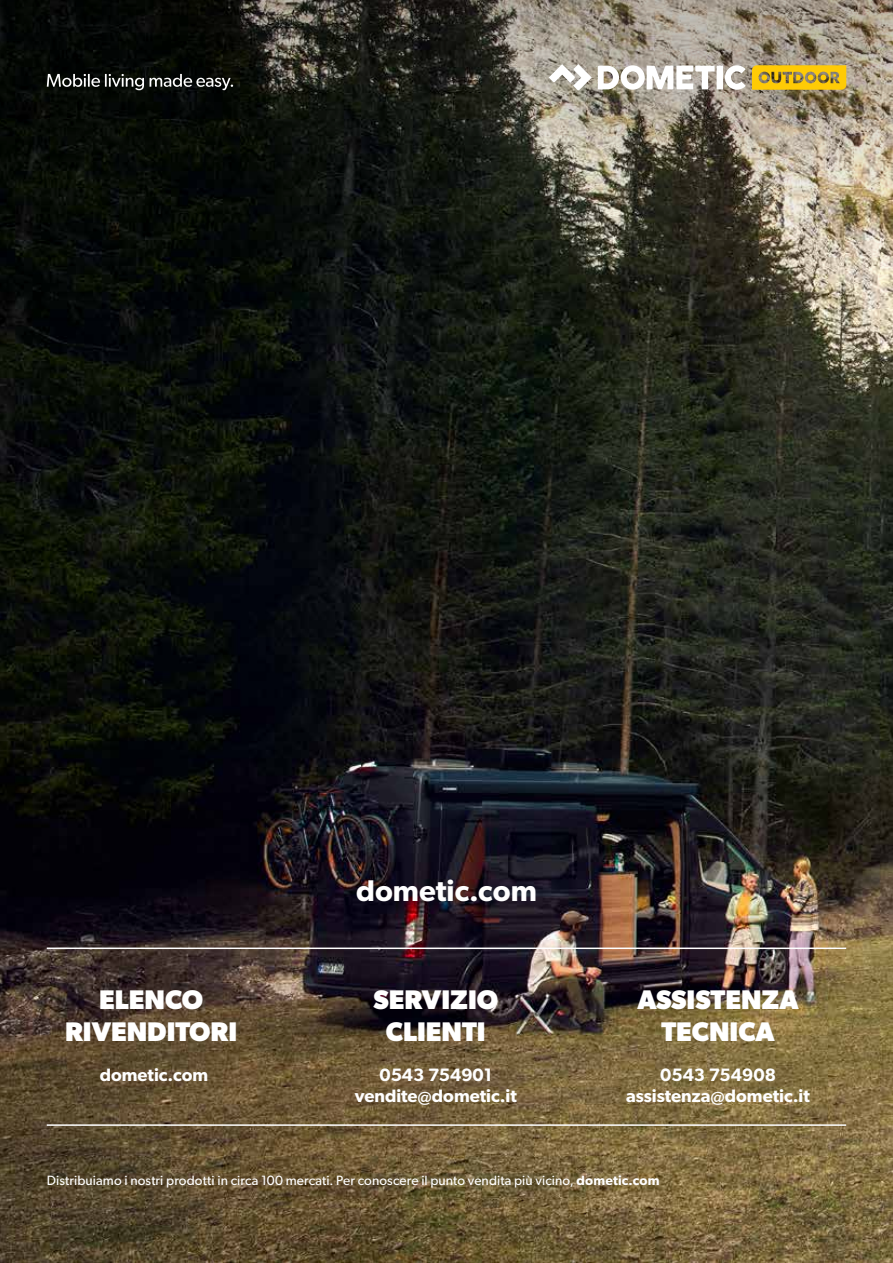
<style>
.page{position:relative;width:893px;height:1263px;background:#fff}
.page>*{position:absolute;margin:0;border:0;box-sizing:border-box;transform-origin:0 0}
.t1{font:600 30px "Gibson";color:#fff}
.t2{font:700 27px/32.4px "Gibson";color:#fff;text-align:center}
.t3{font:600 18px/21.6px "Gibson";color:#fff;text-align:center}
.t4{font:13.5px "Gibson";letter-spacing:.01em;color:#fff}
.s1{font-weight:600}
</style>
<div class="page">
<img style="left:0;top:349px;width:893px;height:914px">
<svg style="left:0;top:0;width:893px;height:349px;background:#272921"></svg>
<div style="left:1px;top:25px;width:274px;height:113px;background:#000;opacity:.47"></div>
<svg style="left:47px;top:74px;width:186px;height:16px;background:#454744"></svg>
<hr style="left:47px;top:947px;width:799px;height:2px;background:#fff">
<hr style="left:47px;top:1124px;width:799px;height:2px;background:#fff">
<div style="left:488px;top:0;width:405px;height:161px;background:#000;opacity:.58"></div>
<svg style="left:549px;top:64px;width:43px;height:26px"></svg>
<svg style="left:598px;top:65px;width:148px;height:25px"></svg>
<svg style="left:752px;top:65px;width:94px;height:25px;background:#ddb31a"></svg>
<h2 class="t2" style="left:65px;top:983px;width:174px">ELENCO<br>RIVENDITORI</h2>
<h3 class="t3" style="left:100px;top:1063px;width:110px">dometic.com</h3>
<h1 class="t1" style="left:356px;top:873px;width:182px">dometic.com</h1>
<h2 class="t2" style="left:374px;top:983px;width:126px">SERVIZIO<br>CLIENTI</h2>
<h2 class="t2" style="left:637px;top:983px;width:163px">ASSISTENZA<br>TECNICA</h2>
<h3 class="t3" style="left:355px;top:1063px;width:164px">0543 754901 vendite@dometic.it</h3>
<h3 class="t3" style="left:626px;top:1063px;width:185px">0543 754908 assistenza@dometic.it</h3>
<p class="t4" style="left:47px;top:1172px;width:614px">Distribuiamo i nostri prodotti in circa 100 mercati. Per conoscere il punto vendita più vicino, <span class="s1">dometic.com</span></p>
</div>
